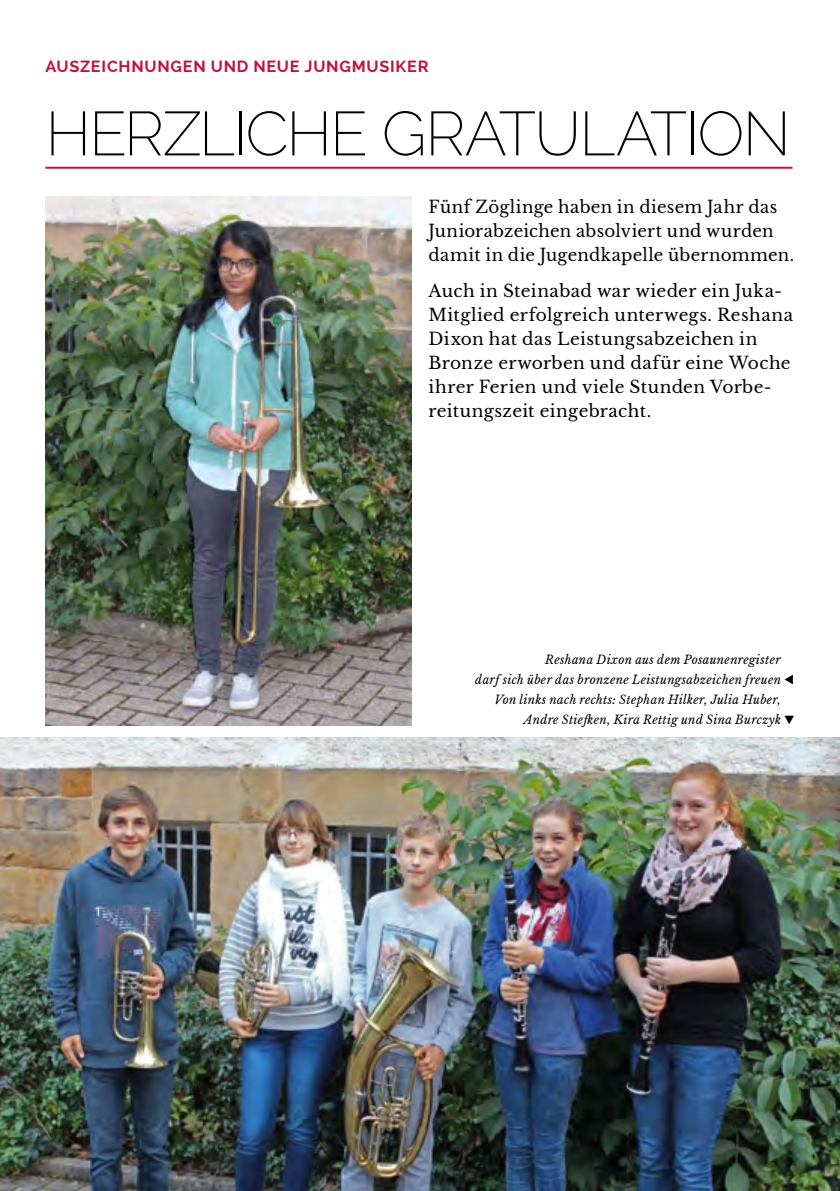
<style>
.page{position:relative;width:840px;height:1191px;background:#fff}
.page>*{position:absolute;margin:0;border:0;box-sizing:border-box;transform-origin:0 0}
.t1{font:200 62px "Raleway";letter-spacing:-.035em;color:#000}
.t2{font:17px/24px "Libre Baskerville";letter-spacing:.02em;color:#000}
.t3{font:700 16.2px "Raleway";letter-spacing:.05em;color:#c60f3c}
.t4{font:italic 12px "Libre Baskerville";letter-spacing:.03em;color:#000}
.s1{color:#fff}
</style>
<div class="page">
<hr style="left:45px;top:167px;width:747px;height:2px;background:#c60f3c">
<svg style="left:784px;top:675px;width:8px;height:9px"></svg>
<img style="left:45px;top:197px;width:366px;height:528px">
<img style="left:0;top:737px;width:839px;height:454px">
<p class="t3" style="left:45px;top:57px;width:384px">AUSZEICHNUNGEN UND NEUE JUNGMUSIKER</p>
<h1 class="t1" style="left:45px;top:97px;width:746px">HERZLICHE GRATULATION</h1>
<p class="t2" style="left:428px;top:195px;width:367px">Fünf Zöglinge haben in diesem Jahr das<br>Juniorabzeichen absolviert und wurden damit in die Jugendkapelle übernommen.</p>
<p class="t2" style="left:428px;top:279px;width:366px">Auch in Steinabad war wieder ein Juka-Mitglied erfolgreich unterwegs. Reshana Dixon hat das Leistungsabzeichen in Bronze erworben und dafür eine Woche ihrer Ferien und viele Stunden Vorbe&shy;reitungszeit eingebracht.</p>
<p class="t4" style="left:545px;top:652px;width:237px">Reshana Dixon aus dem Posaunenregister</p>
<p class="t4" style="left:475px;top:672px;width:320px">darf sich über das bronzene Leistungsabzeichen freuen <span class="s1">-</span></p>
<p class="t4" style="left:494px;top:692px;width:288px">Von links nach rechts: Stephan Hilker, Julia Huber,</p>
<p class="t4" style="left:523px;top:712px;width:272px">Andre Stiefken, Kira Rettig und Sina Burczyk ▼</p>
</div>
